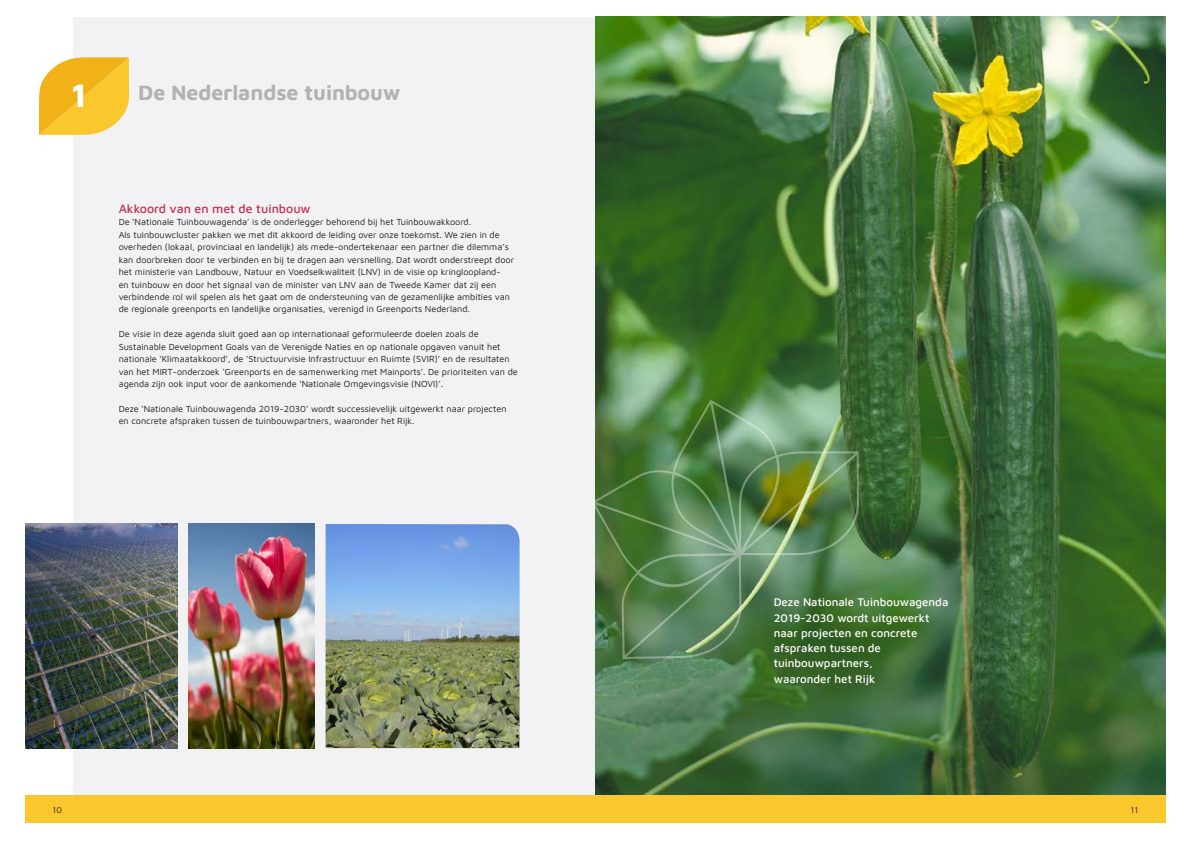
<style>
.page{position:relative;width:1191px;height:842px;background:#fff}
.page>*{position:absolute;margin:0;border:0;box-sizing:border-box;transform-origin:0 0}
.t1{font:700 33.5px "EMBEDDED 333+Maven Pro";color:#fff}
.t2{font:700 21.4px "EMBEDDED 255+Maven Pro";color:#b2b2b2}
.t3{font:500 12.4px "EMBEDDED 335+Maven Pro";color:#c23050}
.t4{font:500 11.5px/15.3px "EMBEDDED 335+Maven Pro";color:#fff}
.t5{font:9.1px/12.4px "EMBEDDED 337+Maven Pro";color:#1d1d1b}
.t6{font:8.6px "EMBEDDED 337+Maven Pro";color:#1d1d1b}
</style>
<div class="page">
<div style="left:73px;top:17px;width:1092px;height:806px;background:#f2f1f3"></div>
<img style="left:595px;top:17px;width:570px;height:778px">
<div style="left:25px;top:795px;width:1140px;height:28px;background:#fac72d"></div>
<img style="left:25px;top:524px;width:152px;height:224px">
<img style="left:189px;top:524px;width:125px;height:224px">
<img style="left:326px;top:524px;width:193px;height:224px">
<img style="left:595px;top:400px;width:263px;height:259px">
<svg style="left:39px;top:57px;width:90px;height:78px;background:#f5c33b"></svg>
<h1 class="t1" style="left:71px;top:83px;width:17px">1</h1>
<h2 class="t2" style="left:138px;top:80px;width:264px">De Nederlandse tuinbouw</h2>
<h3 class="t3" style="left:119px;top:203px;width:194px">Akkoord van en met de tuinbouw</h3>
<p class="t5" style="left:119px;top:217px;width:397px">De ‘Nationale Tuinbouwagenda’ is de onderlegger behorend bij het Tuinbouwakkoord.<br>Als tuinbouwcluster pakken we met dit akkoord de leiding over onze toekomst. We zien in de overheden (lokaal, provinciaal en landelijk) als mede-ondertekenaar een partner die dilemma’s kan doorbreken door te verbinden en bij te dragen aan versnelling. Dat wordt onderstreept door het ministerie van Landbouw, Natuur en Voedselkwaliteit (LNV) in de visie op kringloopland-<br>en tuinbouw en door het signaal van de minister van LNV aan de Tweede Kamer dat zij een verbindende rol wil spelen als het gaat om de ondersteuning van de gezamenlijke ambities van de regionale greenports en landelijke organisaties, verenigd in Greenports Nederland.</p>
<p class="t5" style="left:119px;top:329px;width:401px">De visie in deze agenda sluit goed aan op internationaal geformuleerde doelen zoals de Sustainable Development Goals van de Verenigde Naties en op nationale opgaven vanuit het nationale ‘Klimaatakkoord’, de ‘Structuurvisie Infrastructuur en Ruimte (SVIR)’ en de resultaten van het MIRT-onderzoek ‘Greenports en de samenwerking met Mainports’. De prioriteiten van de agenda zijn ook input voor de aankomende ‘Nationale Omgevingsvisie (NOVI)’.</p>
<p class="t5" style="left:119px;top:403px;width:389px">Deze ‘Nationale Tuinbouwagenda 2019-2030’ wordt successievelijk uitgewerkt naar projecten en concrete afspraken tussen de tuinbouwpartners, waaronder het Rijk.</p>
<p class="t4" style="left:773px;top:595px;width:176px">Deze Nationale Tuinbouwagenda<br>2019-2030 wordt uitgewerkt naar projecten en concrete afspraken tussen de tuinbouwpartners,<br>waaronder het Rijk</p>
<p class="t6" style="left:53px;top:807px;width:11px">10</p>
<p class="t6" style="left:1130px;top:807px;width:9px">11</p>
</div>
